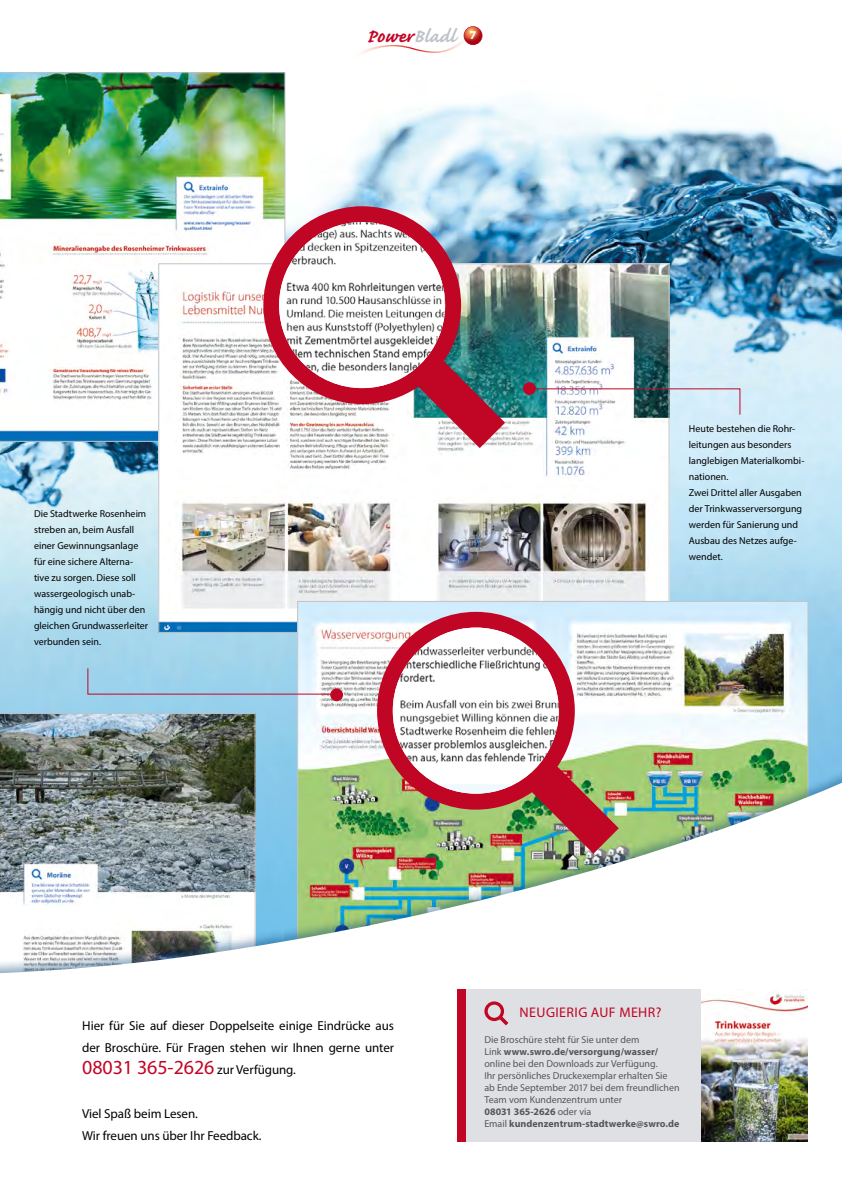
<style>
.page{position:relative;width:842px;height:1191px;background:#fff}
.page>*{position:absolute;margin:0;border:0;box-sizing:border-box;transform-origin:0 0}
.t1{font:700 24px "Caflisch Script";color:#c10525}
.t2{font:20px "Myriad Pro";letter-spacing:-.005em;color:#c10525}
.t3{font:14px "Myriad Pro";letter-spacing:.03em;color:#c10525}
.t4{font:13px/22px "Myriad Pro";letter-spacing:-.005em;color:#000}
.t5{font:10px/16px "Myriad Pro";color:#000}
.t6{font:10px/12px "Myriad Pro";color:#565656}
.s1{color:#bec3c9}
.s2{font-family:"Myriad Pro";font-size:12px;color:#fff}
.s3{font-size:13px;color:#000}
.s4{font-weight:700}
</style>
<div class="page">
<img style="left:0;top:33px;width:842px;height:733px">
<img style="left:0;top:72px;width:285px;height:370px">
<img style="left:160px;top:265px;width:507px;height:366px">
<img style="left:0;top:713px;width:256px;height:53px">
<img style="left:299px;top:603px;width:507px;height:163px">
<div style="left:0;top:766px;width:842px;height:425px;background:#003e77;opacity:.45"></div>
<svg style="left:0;top:779px;width:842px;height:412px"></svg>
<svg style="left:352px;top:26px;width:130px;height:34px"></svg>
<div style="left:461px;top:989px;width:347px;height:153px;background:#dfe0e4"></div>
<svg style="left:484px;top:1001px;width:24px;height:24px"></svg>
<div style="left:457px;top:989px;width:9px;height:153px;background:#c10525"></div>
<img style="left:701px;top:989px;width:107px;height:153px">
<img style="left:377px;top:612px;width:242px;height:241px">
<img style="left:393px;top:627px;width:166px;height:166px;border-radius:83px">
<img style="left:263px;top:206px;width:242px;height:242px">
<img style="left:279px;top:222px;width:166px;height:166px;border-radius:83px">
<div style="left:330px;top:688px;width:13px;height:13px;background:#c10525;border-radius:50%"></div>
<svg style="left:87px;top:667px;width:245px;height:28px;background:#a7cde4"></svg>
<img style="left:528px;top:388px;width:213px;height:27px">
<div style="left:523px;top:382px;width:13px;height:13px;background:#c10525;border-radius:50%"></div>
<h1 class="t1" style="left:366px;top:24px;width:112px">Power<span class="s1">Bladl</span> <span class="s2">7</span></h1>
<p class="t5" style="left:34px;top:505px;width:116px">Die Stadtwerke Rosenheim streben an, beim Ausfall einer Gewinnungsanlage für eine sichere Alterna&shy;tive zu sorgen. Diese soll wassergeologisch unab&shy;hängig und nicht über den gleichen Grundwasserleiter verbunden sein.</p>
<p class="t5" style="left:689px;top:421px;width:117px">Heute bestehen die Rohr&shy;leitungen aus besonders langlebigen Materialkombi&shy;nationen.<br>Zwei Drittel aller Ausgaben der Trinkwasserversorgung werden für Sanierung und<br>Ausbau des Netzes aufge&shy;wendet.</p>
<h3 class="t4" style="left:82px;top:1014px;width:313px">Hier für Sie auf dieser Doppelseite einige Eindrücke aus der Broschüre. Für Fragen stehen wir Ihnen gerne unter</h3>
<h2 class="t2" style="left:82px;top:1054px;width:215px">08031 365-2626 <span class="s3">zur Verfügung.</span></h2>
<h3 class="t4" style="left:82px;top:1102px;width:181px">Viel Spaß beim Lesen.<br>Wir freuen uns über Ihr Feedback.</h3>
<h3 class="t3" style="left:520px;top:1003px;width:143px">NEUGIERIG AUF MEHR?</h3>
<p class="t6" style="left:484px;top:1033px;width:197px">Die Broschüre steht für Sie unter dem<br>Link <span class="s4">www.swro.de/versorgung/wasser/ </span>online bei den Downloads zur Verfügung.<br>Ihr persönliches Druckexemplar erhalten Sie ab Ende September 2017 bei dem freundlichen Team vom Kundenzentrum unter<br><span class="s4">08031 365-2626</span> oder via<br>Email <span class="s4">kundenzentrum-stadtwerke@swro.de</span></p>
</div>
